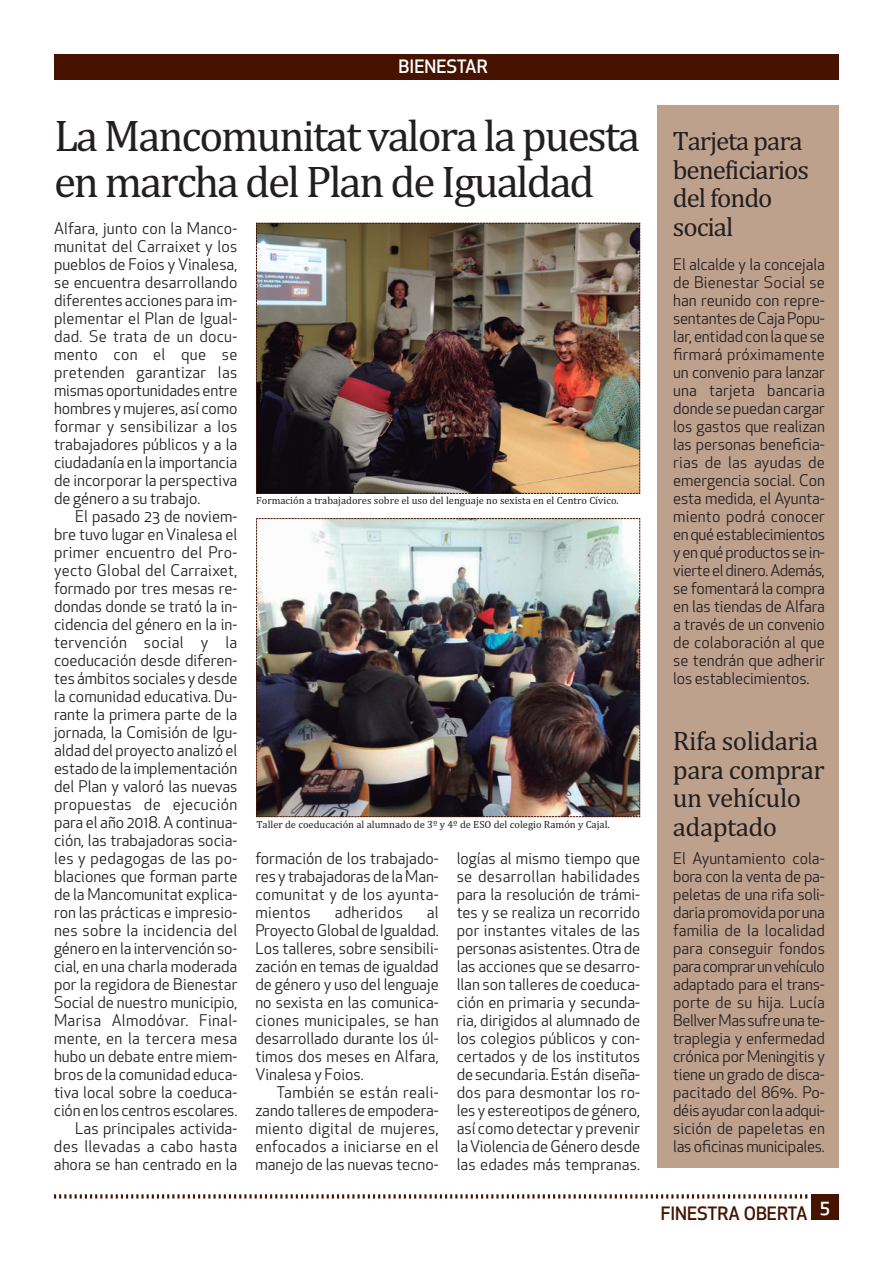
<style>
.page{position:relative;width:893px;height:1263px;background:#fff}
.page>*{position:absolute;margin:0;border:0;box-sizing:border-box;transform-origin:0 0}
.t1{font:45px/46.5px "Cambria";letter-spacing:-.045em;color:#231f20}
.t2{font:27px/28.5px "Cambria";letter-spacing:-.02em;color:#231f20}
.t3{font:27px/28.5px "Cambria";letter-spacing:-.04em;color:#231f20}
.t4{font:500 18px "Apex New";color:#451300}
.t5{font:500 18px "Apex New";color:#fff}
.t6{font:15.75px/18px "Apex New";color:#231f20;text-align:justify}
.t7{font:15.75px "Apex New";letter-spacing:.02em;color:#231f20}
.t8{font:10.5px "Cambria";color:#231f20}
</style>
<div class="page">
<div style="left:54px;top:54px;width:785px;height:26px;background:#451300"></div>
<svg style="left:54px;top:1194px;width:753px;height:4px"></svg>
<div style="left:811px;top:1194px;width:28px;height:26px;background:#451300"></div>
<img style="left:256px;top:222px;width:384px;height:272px">
<div style="left:657px;top:105px;width:182px;height:1062px;background:#bea18d"></div>
<img style="left:256px;top:518px;width:384px;height:299px">
<p class="t5" style="left:399px;top:60px;width:91px">BIENESTAR</p>
<h1 class="t1" style="left:54px;top:112px;width:588px">La Mancomunitat valora la puesta en marcha del Plan de Igualdad</h1>
<p class="t6" style="left:54px;top:221px;width:185px">Alfara, junto con la Manco&shy;munitat del Carraixet y los pueblos de Foios y Vinalesa, se encuentra desarrollando diferentes acciones para im&shy;plementar el Plan de Igual&shy;dad. Se trata de un docu&shy;mento con el que se pretenden garantizar las mismas oportunidades entre hombres ymujeres, así como formar y sensibilizar a los trabajadores públicos y a la ciudadanía en la importancia de incorporar la perspectiva de género a su trabajo.</p>
<p class="t6" style="left:54px;top:509px;width:185px;text-align:right">El pasado 23 de noviem&shy;bre tuvo lugar en Vinalesa el primer encuentro del Pro&shy;yecto Global del Carraixet, formado por tres mesas re&shy;dondas donde se trató la in&shy;cidencia del género en la in&shy;tervención social y la coeducación desde diferen&shy;tes ámbitos sociales y desde la comunidad educativa. Du&shy;rante la primera parte de la jornada, la Comisión de Igu&shy;aldad del proyecto analizó el estado de la implementación del Plan y valoró las nuevas propuestas de ejecución para el año 2018. A continua&shy;ción, las trabajadoras socia&shy;les y pedagogas de las po&shy;blaciones que forman parte de la Mancomunitat explica&shy;ron las prácticas e impresio&shy;nes sobre la incidencia del género en la intervención so&shy;cial, en una charla moderada por la regidora de Bienestar<br>Social de nuestro municipio,<br>Marisa Almodóvar. Final&shy;mente, en la tercera mesa hubo un debate entre miem&shy;bros de la comunidad educa&shy;tiva local sobre la coeduca&shy;ción en los centros escolares.<br>Las principales activida&shy;des llevadas a cabo hasta ahora se han centrado en la</p>
<p class="t8" style="left:256px;top:494px;width:364px">Formación a trabajadores sobre el uso del lenguaje no sexista en el Centro Cívico.</p>
<p class="t8" style="left:256px;top:818px;width:355px">Taller de coeducación al alumnado de 3º y 4º de ESO del colegio Ramón y Cajal.</p>
<p class="t6" style="left:255px;top:851px;width:185px">formación de los trabajado&shy;res y trabajadoras de laMan&shy;comunitat y de los ayunta&shy;mientos</p>
<p class="t6" style="left:255px;top:905px;width:185px;text-indent:171px">al ProyectoGlobal de Igualdad.<br>Los talleres, sobre sensibili&shy;zación en temas de igualdad de género y uso del lenguaje no sexista en las comunica&shy;ciones municipales, se han desarrollado durante los úl&shy;timos dos meses en Alfara, Vinalesa y Foios.</p>
<p class="t6" style="left:255px;top:1085px;width:185px;text-indent:21px">También se están reali&shy;zando talleres de empodera&shy;miento digital de mujeres, enfocados a iniciarse en el manejo de las nuevas tecno-</p>
<p class="t7" style="left:335px;top:906px;width:70px">adheridos</p>
<p class="t6" style="left:457px;top:851px;width:185px">logías al mismo tiempo que se desarrollan habilidades para la resolución de trámi&shy;tes y se realiza un recorrido por instantes vitales de las personas asistentes.Otra de las acciones que se desarro&shy;llan son talleres de coeduca&shy;ción en primaria y secunda&shy;ria, dirigidos al alumnado de los colegios públicos y con&shy;certados y de los institutos de secundaria.Están diseña&shy;dos para desmontar los ro&shy;les y estereotipos de género, así como detectar y prevenir laViolencia deGénero desde las edades más tempranas.</p>
<h2 class="t3" style="left:673px;top:126px;width:138px">Tarjeta para beneficiarios del fondo social</h2>
<p class="t6" style="left:673px;top:257px;width:153px">El alcalde y la concejala de Bienestar Social se han reunido con repre&shy;sentantesdeCajaPopu&shy;lar,entidadcon laquese firmará próximamente un convenio para lanzar una tarjeta bancaria donde se puedan cargar los gastos que realizan las personas beneficia&shy;rias de las ayudas de emergencia social. Con esta medida, el Ayunta&shy;miento podrá conocer enquéestablecimientos yenquéproductos sein&shy;vierteeldinero.Además, se fomentará la compra en las tiendas de Alfara a través de un convenio de colaboración al que se tendrán que adherir los establecimientos.</p>
<h2 class="t2" style="left:673px;top:726px;width:153px">Rifa solidaria para comprar un vehículo adaptado</h2>
<p class="t6" style="left:673px;top:851px;width:153px">El Ayuntamiento cola&shy;bora con la venta de pa&shy;peletas de una rifa soli&shy;dariapromovidaporuna familia de la localidad para conseguir fondos paracomprarunvehículo adaptado para el trans&shy;porte de su hija. Lucía BellverMassufreunate&shy;traplegia y enfermedad crónica por Meningitis y tiene un grado de disca&shy;pacitado del 86%. Po&shy;déisayudarconlaadqui&shy;sición de papeletas en las oficinas municipales.</p>
<p class="t4" style="left:661px;top:1206px;width:171px">FINESTRA OBERTA <sup>5</sup></p>
</div>
